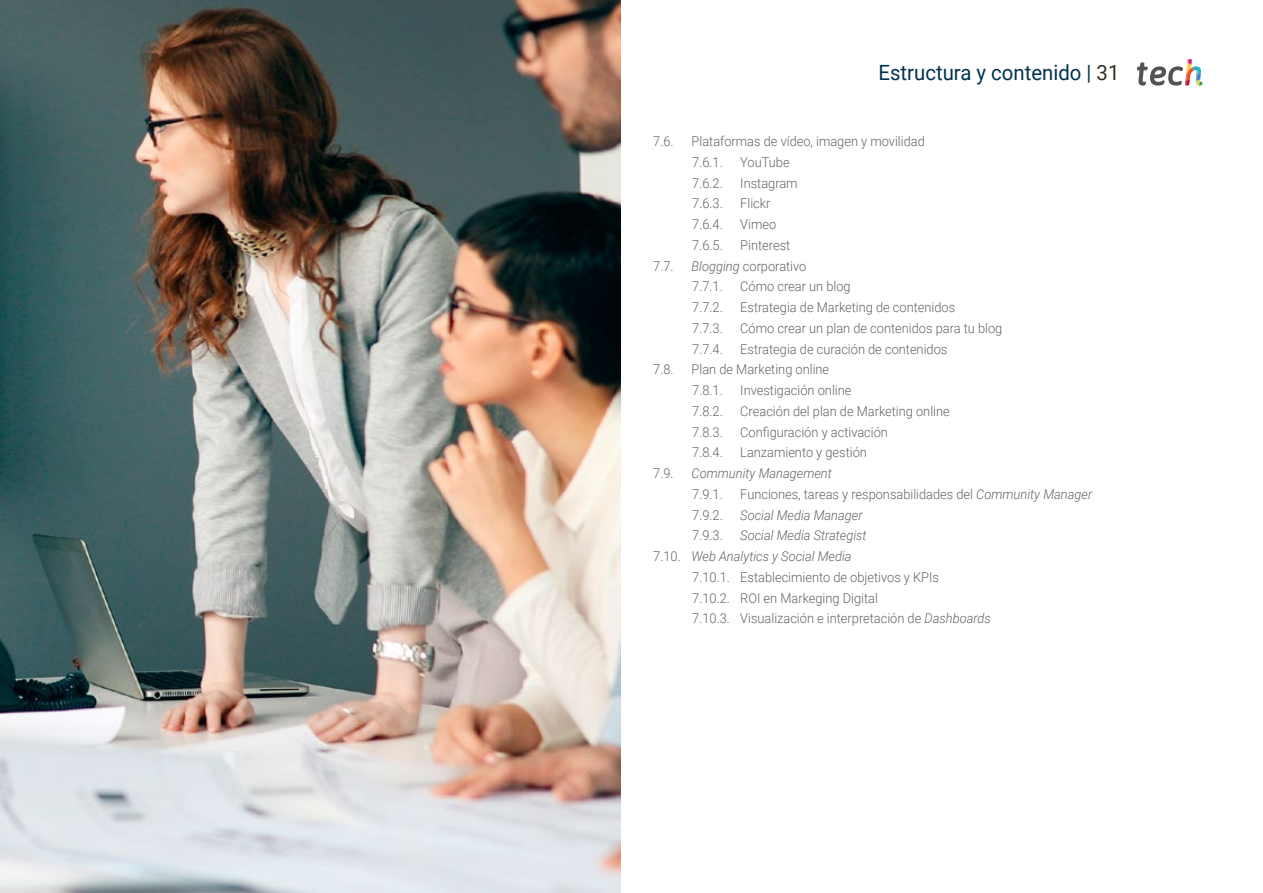
<style>
.page{position:relative;width:1263px;height:893px;background:#fff}
.page>*{position:absolute;margin:0;border:0;box-sizing:border-box;transform-origin:0 0}
.t1{font:21px "Roboto";color:#003251}
.t2{font:300 13.5px/20.7px "Roboto";color:#61646a;scale:.95 1}
.t3{font:italic 300 13.5px/20.7px "Roboto";color:#61646a;scale:.95 1}
.s1{color:#312e20}
.s2{font-style:italic}
.s3{font-style:normal}
</style>
<div class="page">
<img style="left:0;top:0;width:621px;height:893px">
<svg style="left:1137px;top:59px;width:65px;height:27px"></svg>
<h1 class="t1" style="left:878px;top:57px;width:242px">Estructura y contenido | <span class="s1">31</span></h1>
<p class="t2" style="left:653px;top:130px;width:23px">7.6.</p>
<p class="t2" style="left:691px;top:130px;width:247px">Plataformas de vídeo, imagen y movilidad<br>7.6.1.</p>
<p class="t2" style="left:740px;top:151px;width:53px">YouTube</p>
<p class="t2" style="left:692px;top:172px;width:34px">7.6.2.</p>
<p class="t2" style="left:740px;top:172px;width:62px">Instagram</p>
<p class="t2" style="left:692px;top:193px;width:34px">7.6.3.</p>
<p class="t2" style="left:740px;top:193px;width:33px">Flickr</p>
<p class="t2" style="left:692px;top:213px;width:34px">7.6.4.</p>
<p class="t2" style="left:740px;top:213px;width:39px">Vimeo</p>
<p class="t2" style="left:692px;top:234px;width:34px">7.6.5.</p>
<p class="t2" style="left:740px;top:234px;width:54px">Pinterest</p>
<p class="t2" style="left:653px;top:255px;width:23px">7.7.</p>
<p class="t2" style="left:691px;top:255px;width:122px"><span class="s2">Blogging</span> corporativo<br>7.7.1.</p>
<p class="t2" style="left:740px;top:276px;width:118px">Cómo crear un blog</p>
<p class="t2" style="left:692px;top:296px;width:34px">7.7.2.</p>
<p class="t2" style="left:740px;top:296px;width:228px">Estrategia de Marketing de contenidos</p>
<p class="t2" style="left:692px;top:317px;width:34px">7.7.3.</p>
<p class="t2" style="left:740px;top:317px;width:277px">Cómo crear un plan de contenidos para tu blog</p>
<p class="t2" style="left:692px;top:338px;width:34px">7.7.4.</p>
<p class="t2" style="left:740px;top:338px;width:219px">Estrategia de curación de contenidos</p>
<p class="t2" style="left:653px;top:359px;width:23px">7.8.</p>
<p class="t2" style="left:691px;top:359px;width:146px">Plan de Marketing online<br>7.8.1.</p>
<p class="t2" style="left:740px;top:379px;width:118px">Investigación online</p>
<p class="t2" style="left:692px;top:400px;width:34px">7.8.2.</p>
<p class="t2" style="left:740px;top:400px;width:222px">Creación del plan de Marketing online</p>
<p class="t2" style="left:692px;top:421px;width:34px">7.8.3.</p>
<p class="t2" style="left:740px;top:421px;width:157px">Configuración y activación</p>
<p class="t2" style="left:692px;top:442px;width:34px">7.8.4.</p>
<p class="t2" style="left:740px;top:442px;width:135px">Lanzamiento y gestión</p>
<p class="t2" style="left:653px;top:462px;width:23px">7.9.</p>
<p class="t3" style="left:691px;top:462px;width:149px">Community Management</p>
<p class="t2" style="left:692px;top:483px;width:34px">7.9.1.</p>
<p class="t2" style="left:740px;top:483px;width:372px">Funciones, tareas y responsabilidades del <span class="s2">Community Manager</span></p>
<p class="t2" style="left:692px;top:504px;width:34px">7.9.2.</p>
<p class="t3" style="left:740px;top:504px;width:130px">Social Media Manager</p>
<p class="t2" style="left:692px;top:525px;width:34px">7.9.3.</p>
<p class="t3" style="left:653px;top:525px;width:226px;text-indent:87px">Social Media Strategist<br><span class="s3">7.10.</span> Web Analytics y Social Media</p>
<p class="t2" style="left:692px;top:566px;width:316px">7.10.1. Establecimiento de objetivos y KPIs<br>7.10.2. ROI en Markeging Digital<br>7.10.3. Visualización e interpretación de <span class="s2">Dashboards</span></p>
</div>
